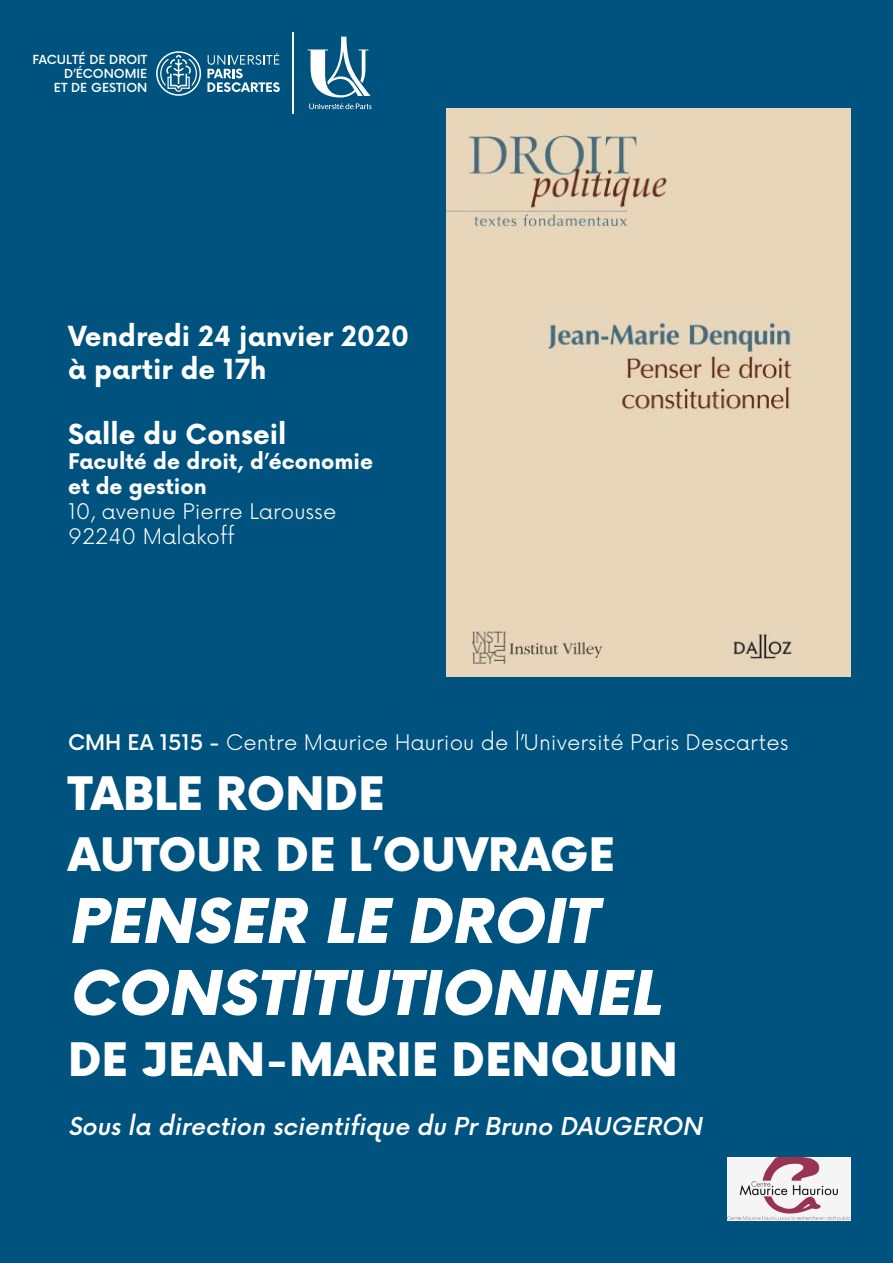
<style>
.page{position:relative;width:893px;height:1263px;background:#00537f}
.page>*{position:absolute;margin:0;border:0;box-sizing:border-box;transform-origin:0 0}
.t1{font:italic 900 60px "Now";color:#fff}
.t2{font:900 45px "Now";color:#fff}
.t3{font:700 27px/32.4px "Now";color:#fff}
.t4{font:italic 500 24px "Now";color:#fff}
.t5{font:300 21px "Now";color:#fff}
.t6{font:700 21px "Now";color:#fff}
.t7{font:500 12.15px/14px "Now";color:#fff;text-align:right}
.s1{font-weight:500}
</style>
<div class="page">
<img style="left:727px;top:1158px;width:123px;height:62px">
<svg style="left:308px;top:37px;width:63px;height:60px"></svg>
<svg style="left:309px;top:103px;width:63px;height:6px"></svg>
<svg style="left:207px;top:53px;width:73px;height:39px"></svg>
<svg style="left:156px;top:51px;width:45px;height:45px"></svg>
<hr style="left:293px;top:32px;width:1px;height:81px;background:#fff">
<img style="left:446px;top:108px;width:404px;height:568px">
<p class="t7" style="left:32px;top:52px;width:116px">FACULTÉ DE DROIT<br>D’ÉCONOMIE<br>ET DE GESTION</p>
<p class="t3" style="left:68px;top:320px;width:343px">Vendredi 24 janvier 2020 à partir de 17h</p>
<p class="t3" style="left:68px;top:417px;width:220px">Salle du Conseil</p>
<p class="t6" style="left:68px;top:445px;width:307px">Faculté de droit, d’économie</p>
<p class="t6" style="left:68px;top:471px;width:140px">et de gestion</p>
<p class="t5" style="left:68px;top:494px;width:270px">10, avenue Pierre Larousse</p>
<p class="t5" style="left:68px;top:520px;width:168px">92240 Malakoff</p>
<p class="t5" style="left:68px;top:725px;width:722px"><span class="s1">CMH EA 1515 -</span> Centre Maurice Hauriou de l’Université Paris Descartes</p>
<p class="t2" style="left:68px;top:761px;width:318px">TABLE RONDE</p>
<p class="t2" style="left:68px;top:822px;width:548px">AUTOUR DE L’OUVRAGE</p>
<p class="t1" style="left:68px;top:878px;width:544px">PENSER LE DROIT</p>
<p class="t1" style="left:68px;top:950px;width:608px">CONSTITUTIONNEL</p>
<p class="t2" style="left:68px;top:1027px;width:611px">DE JEAN-MARIE DENQUIN</p>
<p class="t4" style="left:68px;top:1107px;width:642px">Sousla direction scientifique du PrBruno DAUGERON</p>
</div>
